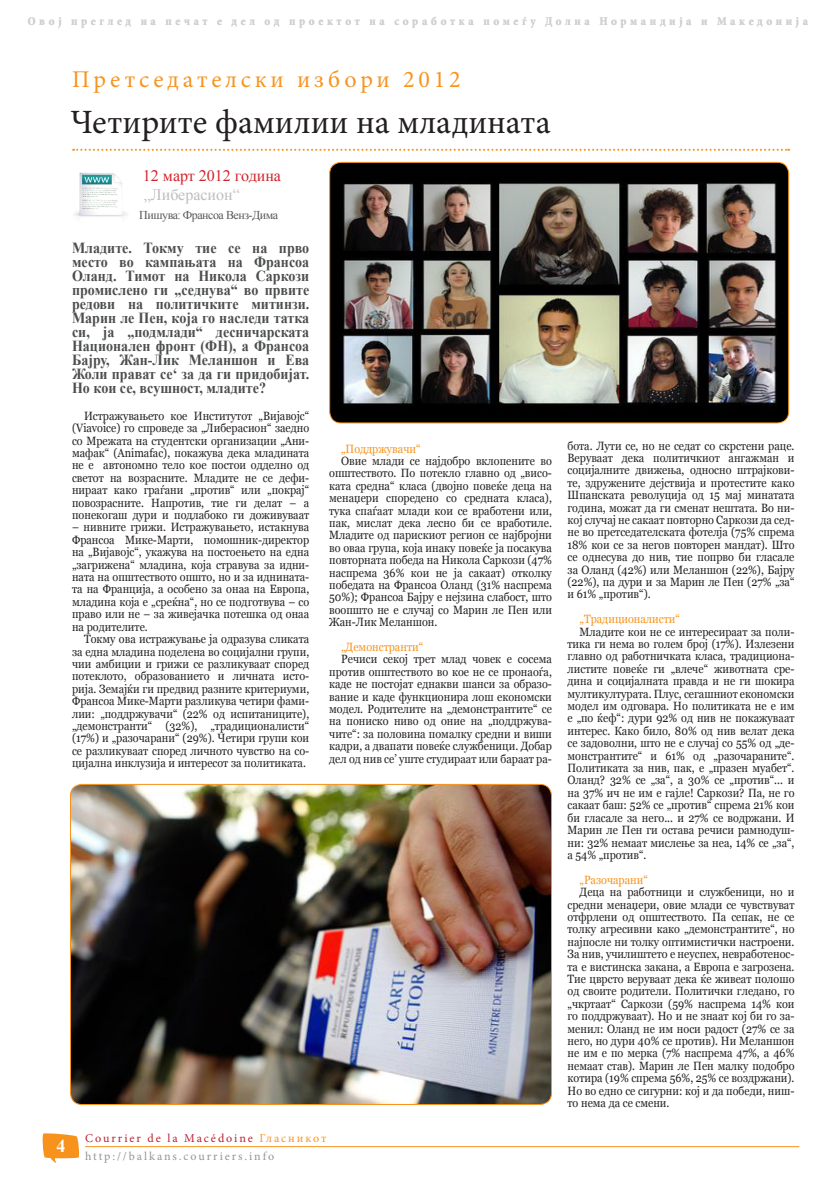
<style>
.page{position:relative;width:840px;height:1191px;background:#fff}
.page>*{position:absolute;margin:0;border:0;box-sizing:border-box;transform-origin:0 0}
.Naslov{font:34px "Minion Pro";color:#231f20}
.Rubrilka{font:24px "Minion Pro";letter-spacing:.16em;color:#f7941e}
.t1{font:700 18px "Times New Roman";color:#fff}
.Datum{font:16px "Times New Roman";color:#d1232a}
.t2{font:16px "Times New Roman";color:#bcbdc0}
.podnaslov{font:700 15.4px/14px "Times New Roman";color:#4d4e4f;text-align:justify;scale:.91 1}
.Glaven_tekst{font:12px/12.4px "Georgia";color:#231f20;text-align:justify;scale:.9 1}
.t3{font:700 condensed 12px "Minion Pro";letter-spacing:.3em;color:#d0d1d3}
.t4{font:12px/18px "Minion Pro";letter-spacing:.16em;color:#939598}
.Glaven_tekst-2{font:12px "Georgia";color:#f7931d;scale:.9 1}
.Datum-2{font:12px "Times New Roman";letter-spacing:-.04em;color:#57585a}
.s1{color:#bf1e2e}
.s2{color:#f7941e}
</style>
<div class="page">
<hr style="left:85px;top:1146px;width:713px;height:1px;background:#f7941d">
<svg style="left:42px;top:1133px;width:37px;height:30px"></svg>
<svg style="left:73px;top:149px;width:715px;height:2px"></svg>
<img style="left:329px;top:162px;width:459px;height:261px">
<div style="left:329px;top:162px;width:459px;height:261px;border:1px solid #f7931d;border-radius:11px"></div>
<img style="left:74px;top:172px;width:53px;height:45px">
<img style="left:70px;top:784px;width:481px;height:320px">
<div style="left:70px;top:784px;width:481px;height:321px;border:1px solid #f7931d;border-radius:11px"></div>
<p class="t3" style="left:28px;top:13px;width:781px">Овој преглед на печат е дел од проектот на соработка помеѓу Долна Нормандија и Македонија</p>
<p class="Rubrilka" style="left:72px;top:64px;width:390px">Претседателски избори 2012</p>
<p class="Naslov" style="left:70px;top:99px;width:481px">Четирите фамилии на младината</p>
<p class="Datum" style="left:143px;top:165px;width:139px">12 март 2012 година</p>
<p class="t2" style="left:144px;top:184px;width:97px">„Либерасион“</p>
<p class="podnaslov" style="left:72px;top:241px;width:262px">Младите. Токму тие се на прво место во кампањата на Франсоа Оланд. Тимот на Никола Саркози промислено ги „седнува“ во првите редови на политичките митинзи.<br>Марин ле Пен, која го наследи татка си, ја „подмлади“ десничарската Национален фронт (ФН), а Франсоа Бајру, Жан-Лик Меланшон и Ева Жоли прават се‘ за да ги придобијат.<br>Но кои се, всушност, младите?</p>
<p class="Glaven_tekst" style="left:72px;top:410px;width:265px;text-indent:12px">Истражувањето кое Институтот „Вијавојс“ (Viavoice) го спроведе за „Либерасион“ заедно со Мрежата на студентски организации „Ани&shy;мафак“ (Animafac), покажува дека младината не е автономно тело кое постои одделно од светот на возрасните. Младите не се дефи&shy;нираат како граѓани „против“ или „покрај“ повозрасните. Напротив, тие ги делат – а понекогаш дури и подлабоко ги доживуваат</p>
<p class="Glaven_tekst" style="left:72px;top:521px;width:265px">– нивните грижи. Истражувањето, истакнува Франсоа Мике-Марти, помошник-директор на „Вијавојс“, укажува на постоењето на една „загрижена“ младина, која стравува за идни&shy;ната на општеството општо, но и за иднината&shy;та на Франција, а особено за онаа на Европа, младина која е „среќна“, но се подготвува – со право или не – за живејачка потешка од онаа на родителите.</p>
<p class="Glaven_tekst" style="left:72px;top:633px;width:265px;text-indent:12px">Токму ова истражување ја одразува сликата за една младина поделена во социјални групи, чии амбиции и грижи се разликуваат според потеклото, образованието и личната исто&shy;рија. Земајќи ги предвид разните критериуми, Франсоа Мике-Марти разликува четири фами&shy;лии: „поддржувачи“ (22% од испитаниците), „демонстранти“ (32%), „традиционалисти“ (17%) и „разочарани“ (29%). Четири групи кои се разликуваат според личното чувство на со&shy;цијална инклузија и интересот за политиката.</p>
<p class="Datum-2" style="left:139px;top:207px;width:140px">Пишува: Франсоа Венз-Дима</p>
<p class="Glaven_tekst-2" style="left:341px;top:441px;width:90px">„Поддржувачи“</p>
<p class="Glaven_tekst" style="left:329px;top:455px;width:249px;text-indent:12px">Овие млади се најдобро вклопените во општеството. По потекло главно од „висо&shy;ката средна“ класа (двојно повеќе деца на менаџери споредено со средната класа), тука спаѓаат млади кои се вработени или, пак, мислат дека лесно би се вработиле.<br>Младите од парискиот регион се најбројни во оваа група, која инаку повеќе ја посакува повторната победа на Никола Саркози (47% наспрема 36% кои не ја сакаат) отколку победата на Франсоа Оланд (31% наспрема 50%); Франсоа Бајру е нејзина слабост, што воопшто не е случај со Марин ле Пен или Жан-Лик Меланшон.</p>
<p class="Glaven_tekst-2" style="left:341px;top:639px;width:92px">„Демонстранти“</p>
<p class="Glaven_tekst" style="left:329px;top:653px;width:249px;text-indent:12px">Речиси секој трет млад човек е сосема против општеството во кое не се пронаоѓа, каде не постојат еднакви шанси за образо&shy;вание и каде функционира лош економски модел. Родителите на „демонстрантите“ се на пониско ниво од оние на „поддржува&shy;чите“: за половина помалку средни и виши кадри, а двапати повеќе службеници. Добар дел од нив се’ уште студираат или бараат ра-</p>
<h3 class="t1" style="left:56px;top:1133px;width:10px">4</h3>
<p class="t4" style="left:85px;top:1129px;width:243px"><span class="s1">Courrier de la Macédoine</span> <span class="s2">Гласникот </span>http://balkans.courriers.info</p>
<p class="Glaven_tekst" style="left:567px;top:439px;width:253px">бота. Лути се, но не седат со скрстени раце.<br>Веруваат дека политичкиот ангажман и социјалните движења, односно штрајкови&shy;те, здружените дејствија и протестите како Шпанската револуција од 15 мај минатата година, можат да ги сменат нештата. Во ни&shy;кој случај не сакаат повторно Саркози да сед&shy;не во претседателската фотелја (75% спрема 18% кои се за негов повторен мандат). Што се однесува до нив, тие попрво би гласале за Оланд (42%) или Меланшон (22%), Бајру (22%), па дури и за Марин ле Пен (27% „за“ и 61% „против“).</p>
<p class="Glaven_tekst-2" style="left:579px;top:612px;width:113px">„Традиционалисти“</p>
<p class="Glaven_tekst" style="left:567px;top:625px;width:253px;text-indent:12px">Младите кои не се интересираат за поли&shy;тика ги нема во голем број (17%). Излезени главно од работничката класа, традициона&shy;листите повеќе ги „влече“ животната сре&shy;дина и социјалната правда и не ги шокира мултикултурата. Плус, сегашниот економски модел им одговара. Но политиката не е им е „по ќеф“: дури 92% од нив не покажуваат интерес. Како било, 80% од нив велат дека се задоволни, што не е случај со 55% од „де&shy;монстрантите“ и 61% од „разочараните“.<br>Политиката за нив, пак, е „празен муабет“.<br>Оланд? 32% се „за“, а 30% се „против“... и на 37% ич не им е гајле! Саркози? Па, не го сакаат баш: 52% се „против“ спрема 21% кои би гласале за него... и 27% се водржани. И Марин ле Пен ги остава речиси рамнодуш&shy;ни: 32% немаат мислење за неа, 14% се „за“, а 54% „против“.</p>
<p class="Glaven_tekst-2" style="left:579px;top:872px;width:77px">„Разочарани“</p>
<p class="Glaven_tekst" style="left:567px;top:886px;width:253px;text-indent:12px">Деца на работници и службеници, но и средни менаџери, овие млади се чувствуват отфрлени од општеството. Па сепак, не се толку агресивни како „демонстрантите“, но најпосле ни толку оптимистички настроени.<br>За нив, училиштето е неуспех, невработенос&shy;та е вистинска закана, а Европа е загрозена.<br>Тие цврсто веруваат дека ќе живеат полошо од своите родители. Политички гледано, го „чкртаат“ Саркози (59% наспрема 14% кои го поддржуваат). Но и не знаат кој би го за&shy;менил: Оланд не им носи радост (27% се за него, но дури 40% се против). Ни Меланшон не им е по мерка (7% наспрема 47%, а 46% немаат став). Марин ле Пен малку подобро котира (19% спрема 56%, 25% се воздржани).<br>Но во едно се сигурни: кој и да победи, ниш&shy;то нема да се смени.</p>
</div>
